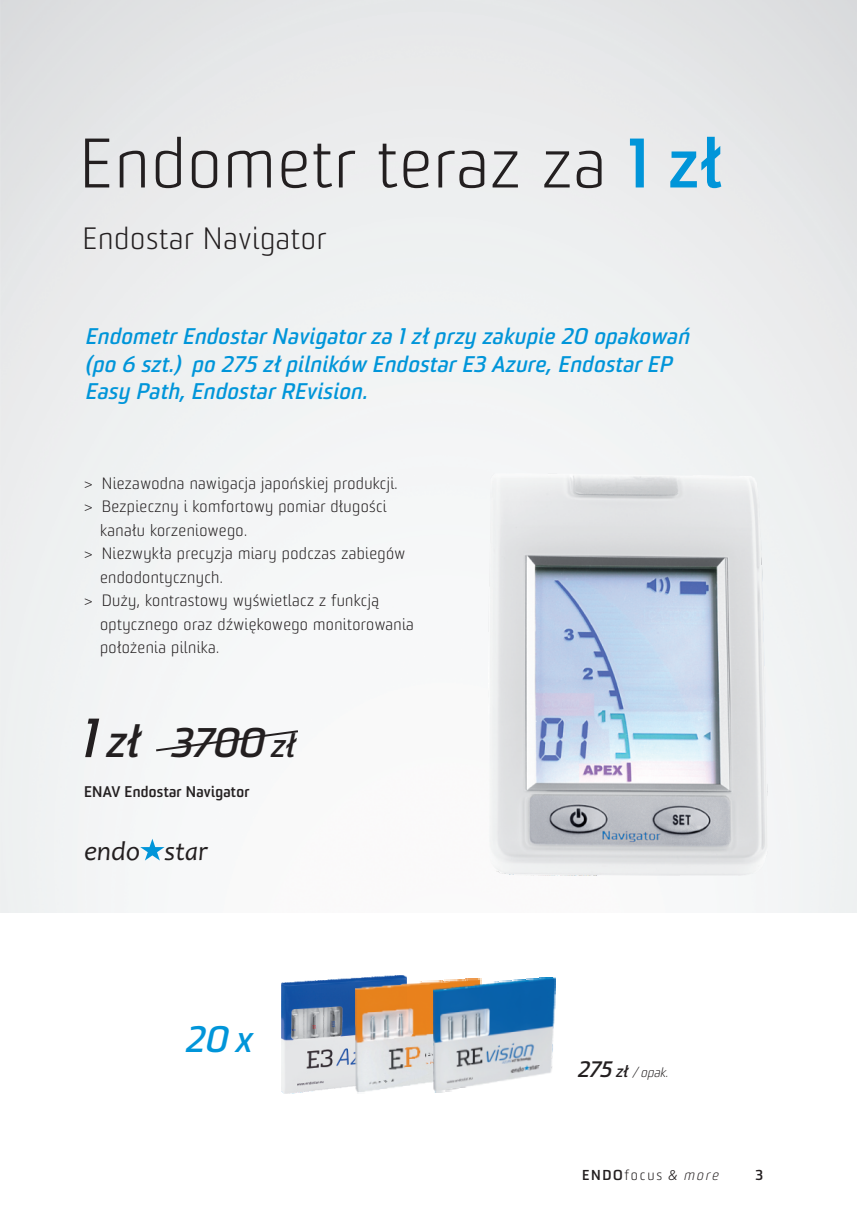
<style>
.page{position:relative;width:857px;height:1225px;background:#fff}
.page>*{position:absolute;margin:0;border:0;box-sizing:border-box;transform-origin:0 0}
.t1{font:300 68px "Sommet";letter-spacing:.025em;color:#231f20}
.t2{font:italic 700 40.2px "Sommet";color:#231f20}
.t3{font:italic 700 35.8px "Sommet";color:#0095d9}
.t4{font:300 30px "Sommet";letter-spacing:.025em;color:#231f20}
.t5{font:italic 27.2px "Candara";color:#231f20}
.t6{font:italic 700 22px/27.4px "Sommet";letter-spacing:.02em;color:#0095d9}
.t7{font:300 16px "Sommet";letter-spacing:.025em;color:#231f20}
.t8{font:700 15px "Sommet";letter-spacing:.02em;color:#231f20}
.t9{font:300 14px "Sommet";letter-spacing:.135em;color:#231f20}
.t10{font:700 14px "Sommet";color:#231f20}
.t11{font:italic 300 13px "Sommet";color:#231f20}
.s1{font-weight:700;color:#0095d9}
.s2{font-size:53.6px}
.s3{font-size:44px}
.s4{font-size:32px}
.s5{font-weight:700;font-size:21.8px}
.s6{font-weight:700;font-size:16px}
.s7{font-weight:700}
.s8{font-family:"Verb";font-style:italic}
.s9{font-style:italic}
</style>
<div class="page">
<svg style="left:140px;top:838px;width:24px;height:22px"></svg>
<img style="left:487px;top:473px;width:280px;height:402px">
<svg style="left:154px;top:729px;width:146px;height:23px"></svg>
<img style="left:281px;top:975px;width:125px;height:119px">
<img style="left:355px;top:978px;width:89px;height:116px">
<img style="left:432px;top:977px;width:123px;height:115px">
<h1 class="t1" style="left:79px;top:136px;width:643px">Endometr teraz za <span class="s1">1 zł</span></h1>
<h3 class="t4" style="left:82px;top:226px;width:245px">Endostar Navigator</h3>
<h3 class="t6" style="left:85px;top:325px;width:605px">Endometr Endostar Navigator za 1 zł przy zakupie 20 opakowań (po 6 szt.) po 275 zł pilników Endostar E3 Azure, Endostar EP<br>Easy Path, Endostar REvision.</h3>
<p class="t7" style="left:84px;top:477px;width:315px">&gt; Niezawodna nawigacja japońskiej produkcji.</p>
<p class="t7" style="left:84px;top:500px;width:304px">&gt; Bezpieczny i komfortowy pomiar długości</p>
<p class="t7" style="left:100px;top:524px;width:148px">kanału korzeniowego.</p>
<p class="t7" style="left:84px;top:547px;width:322px">&gt; Niezwykła precyzja miary podczas zabiegów</p>
<p class="t7" style="left:100px;top:571px;width:124px">endodontycznych.</p>
<p class="t7" style="left:84px;top:594px;width:296px">&gt; Duży, kontrastowy wyświetlacz z funkcją</p>
<p class="t7" style="left:100px;top:618px;width:315px">optycznego oraz dźwiękowego monitorowania</p>
<p class="t7" style="left:100px;top:641px;width:121px">położenia pilnika.</p>
<h2 class="t2" style="left:79px;top:727px;width:216px"><span class="s2">1</span> <span class="s3">zł</span> 3700 <span class="s4">zł</span></h2>
<p class="t8" style="left:84px;top:785px;width:167px">ENAV Endostar Navigator</p>
<h3 class="t5" style="left:84px;top:840px;width:126px">endo star</h3>
<h3 class="t3" style="left:184px;top:1025px;width:68px">20 x</h3>
<p class="t11" style="left:576px;top:1067px;width:92px"><span class="s5">275</span> <span class="s6">zł</span> / opak.</p>
<p class="t9" style="left:582px;top:1169px;width:137px"><span class="s7">ENDO</span>focus <span class="s8">&amp;</span> <span class="s9">more</span></p>
<p class="t10" style="left:755px;top:1169px;width:9px">3</p>
</div>
